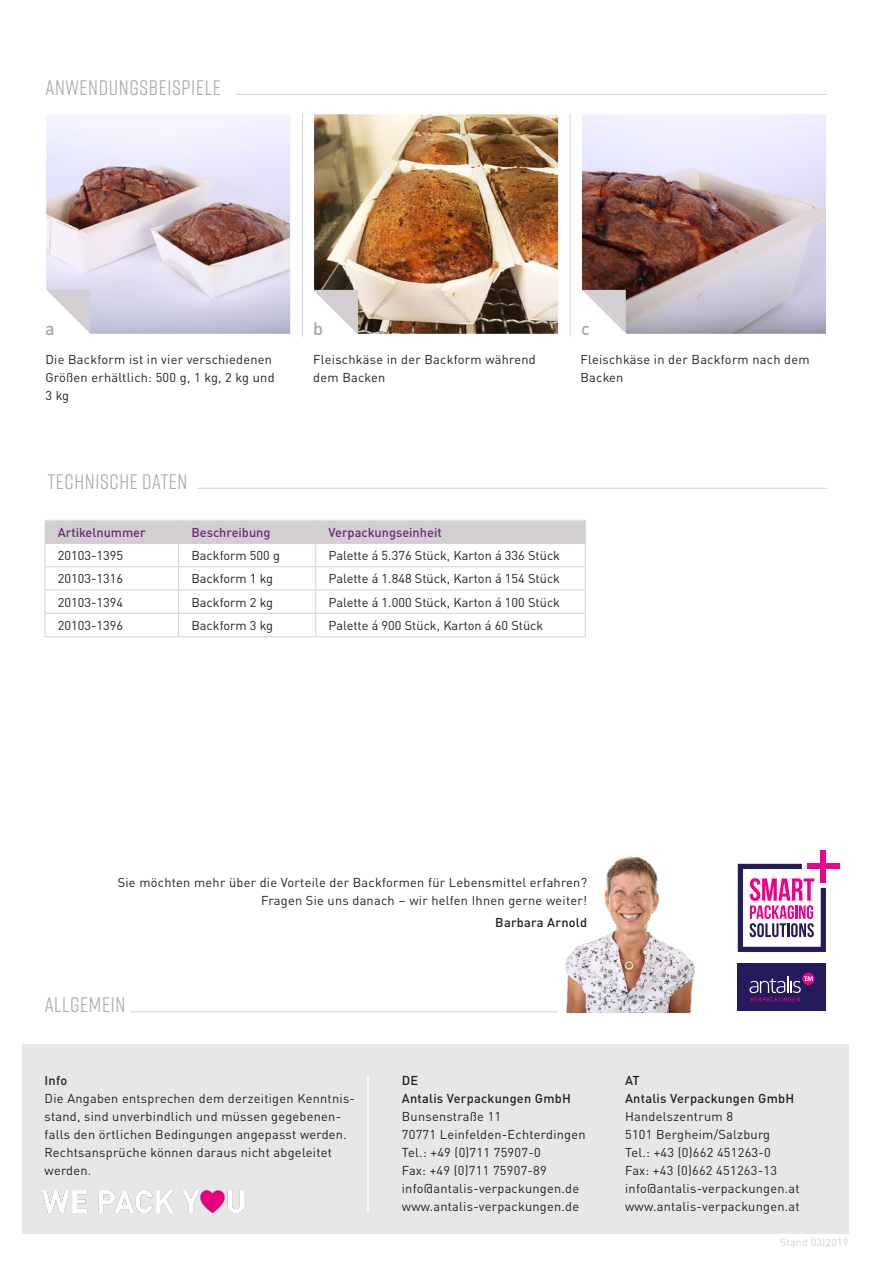
<style>
.page{position:relative;width:893px;height:1263px;background:#fff}
.page>*{position:absolute;margin:0;border:0;box-sizing:border-box;transform-origin:0 0}
.Subhead{font:21px "Rift";letter-spacing:.03em;color:#a8a9ad}
.t1{font:500 18px "DINOT";color:#a8a9ad}
.Tab-Data{font:12.75px/18px "DINOT";letter-spacing:.02em;color:#231f20}
.Tab-Data-2{font:12.75px "DINOT";color:#231f20}
.t2{font:500 12.75px "DINOT";letter-spacing:.02em;color:#231f20}
.Tab-LS{font:12.75px "DINOT";color:#231f20}
.Tab-Data-3{font:500 12.75px "DINOT";color:#6d297b}
.Tab-LS-2{font:500 12.75px "DINOT";color:#6d297b}
.t3{font:10.5px "DINOT";letter-spacing:.02em;color:#d3ced1}
</style>
<div class="page">
<svg style="left:45px;top:520px;width:541px;height:116px"></svg>
<hr style="left:45px;top:636px;width:134px;height:1px;background:#d1d2d4">
<hr style="left:179px;top:636px;width:137px;height:1px;background:#d1d2d4">
<hr style="left:316px;top:636px;width:270px;height:1px;background:#d1d2d4">
<hr style="left:198px;top:488px;width:629px;height:1px;background:#d1d2d4">
<img style="left:565px;top:856px;width:130px;height:157px">
<div style="left:22px;top:1044px;width:826px;height:189px;background:#e6e7e9"></div>
<hr style="left:130px;top:1011px;width:428px;height:1px;background:#d1d2d4">
<hr style="left:367px;top:1076px;width:2px;height:136px;background:#fff">
<div style="left:738px;top:963px;width:88px;height:47px;background:#231b5c"></div>
<svg style="left:738px;top:864px;width:88px;height:88px"></svg>
<div style="left:821px;top:850px;width:5px;height:32px;background:#ed028c"></div>
<div style="left:807px;top:864px;width:32px;height:5px;background:#ed028c"></div>
<svg style="left:749px;top:973px;width:65px;height:29px"></svg>
<img style="left:43px;top:1190px;width:200px;height:23px">
<img style="left:316px;top:116px;width:241px;height:216px">
<div style="left:313px;top:113px;width:247px;height:222px;border:2px solid #fff"></div>
<img style="left:583px;top:116px;width:241px;height:216px">
<div style="left:580px;top:113px;width:247px;height:222px;border:2px solid #fff"></div>
<hr style="left:235px;top:94px;width:592px;height:1px;background:#d1d2d4">
<img style="left:48px;top:116px;width:241px;height:216px">
<div style="left:45px;top:113px;width:247px;height:222px;border:2px solid #fff"></div>
<svg style="left:313px;top:288px;width:49px;height:47px"></svg>
<svg style="left:45px;top:288px;width:49px;height:47px"></svg>
<svg style="left:580px;top:288px;width:49px;height:47px"></svg>
<hr style="left:570px;top:114px;width:1px;height:223px;background:#d1d2d4">
<hr style="left:302px;top:114px;width:1px;height:223px;background:#d1d2d4">
<p class="Subhead" style="left:46px;top:73px;width:177px">ANWENDUNGSBEISPIELE</p>
<p class="t1" style="left:45px;top:315px;width:11px">a</p>
<p class="t1" style="left:313px;top:315px;width:11px">b</p>
<p class="t1" style="left:581px;top:315px;width:10px">c</p>
<p class="Tab-Data" style="left:313px;top:349px;width:224px">Fleischkäse in der Backform während dem Backen</p>
<p class="Tab-Data" style="left:580px;top:349px;width:231px">Fleischkäse in der Backform nach dem<br>Backen</p>
<p class="Tab-Data" style="left:45px;top:349px;width:231px">Die Backform ist in vier verschiedenen<br>Größen erhältlich: 500 g, 1 kg, 2 kg und<br>3 kg</p>
<p class="Subhead" style="left:48px;top:467px;width:141px">TECHNISCHE DATEN</p>
<p class="Tab-LS-2" style="left:58px;top:522px;width:89px">Artikelnummer</p>
<p class="Tab-Data-3" style="left:191px;top:522px;width:81px">Beschreibung</p>
<p class="Tab-Data-3" style="left:328px;top:522px;width:115px">Verpackungseinheit</p>
<p class="Tab-LS" style="left:58px;top:546px;width:67px">20103-1395</p>
<p class="Tab-Data-2" style="left:191px;top:546px;width:90px">Backform 500 g</p>
<p class="Tab-Data-2" style="left:328px;top:546px;width:233px">Palette á 5.376 Stück, Karton á 336 Stück</p>
<p class="Tab-LS" style="left:58px;top:569px;width:67px">20103-1316</p>
<p class="Tab-Data-2" style="left:191px;top:569px;width:83px">Backform 1 kg</p>
<p class="Tab-Data-2" style="left:328px;top:569px;width:233px">Palette á 1.848 Stück, Karton á 154 Stück</p>
<p class="Tab-LS" style="left:58px;top:592px;width:67px">20103-1394</p>
<p class="Tab-Data-2" style="left:191px;top:592px;width:83px">Backform 2 kg</p>
<p class="Tab-Data-2" style="left:328px;top:592px;width:233px">Palette á 1.000 Stück, Karton á 100 Stück</p>
<p class="Tab-LS" style="left:58px;top:615px;width:67px">20103-1396</p>
<p class="Tab-Data-2" style="left:191px;top:615px;width:83px">Backform 3 kg</p>
<p class="Tab-Data-2" style="left:328px;top:615px;width:216px">Palette á 900 Stück, Karton á 60 Stück</p>
<p class="Tab-Data" style="left:118px;top:872px;width:471px">Sie möchten mehr über die Vorteile der Backformen für Lebensmittel erfahren?</p>
<p class="Tab-Data" style="left:261px;top:890px;width:327px">Fragen Sie uns danach – wir helfen Ihnen gerne weiter!</p>
<p class="t2" style="left:495px;top:913px;width:93px">Barbara Arnold</p>
<p class="Subhead" style="left:45px;top:990px;width:82px">ALLGEMEIN</p>
<p class="t2" style="left:45px;top:1071px;width:24px">Info</p>
<p class="Tab-Data" style="left:45px;top:1089px;width:312px">Die Angaben entsprechen dem derzeitigen Kenntnis&shy;stand, sind unverbindlich und müssen gegebenen&shy;falls den örtlichen Bedingungen angepasst werden.<br>Rechtsansprüche können daraus nicht abgeleitet werden.</p>
<p class="t2" style="left:402px;top:1071px;width:18px">DE</p>
<p class="t2" style="left:402px;top:1089px;width:171px">Antalis Verpackungen GmbH</p>
<p class="Tab-Data" style="left:402px;top:1107px;width:101px">Bunsenstraße 11</p>
<p class="Tab-Data" style="left:402px;top:1125px;width:185px">70771 Leinfelden-Echterdingen</p>
<p class="Tab-Data" style="left:402px;top:1143px;width:140px">Tel.: +49 (0)711 75907-0</p>
<p class="Tab-Data" style="left:402px;top:1161px;width:146px">Fax: +49 (0)711 75907-89</p>
<p class="Tab-Data" style="left:402px;top:1179px;width:179px">info@antalis-verpackungen.de</p>
<p class="Tab-Data" style="left:402px;top:1197px;width:179px">www.antalis-verpackungen.de</p>
<p class="t2" style="left:625px;top:1071px;width:16px">AT</p>
<p class="t2" style="left:625px;top:1089px;width:171px">Antalis Verpackungen GmbH</p>
<p class="Tab-Data" style="left:625px;top:1107px;width:109px">Handelszentrum 8</p>
<p class="Tab-Data" style="left:625px;top:1125px;width:147px">5101 Bergheim/Salzburg</p>
<p class="Tab-Data" style="left:625px;top:1143px;width:147px">Tel.: +43 (0)662 451263-0</p>
<p class="Tab-Data" style="left:625px;top:1161px;width:153px">Fax: +43 (0)662 451263-13</p>
<p class="Tab-Data" style="left:625px;top:1179px;width:176px">info@antalis-verpackungen.at</p>
<p class="Tab-Data" style="left:625px;top:1197px;width:176px">www.antalis-verpackungen.at</p>
<p class="t3" style="left:780px;top:1234px;width:70px">Stand 03|2019</p>
</div>
